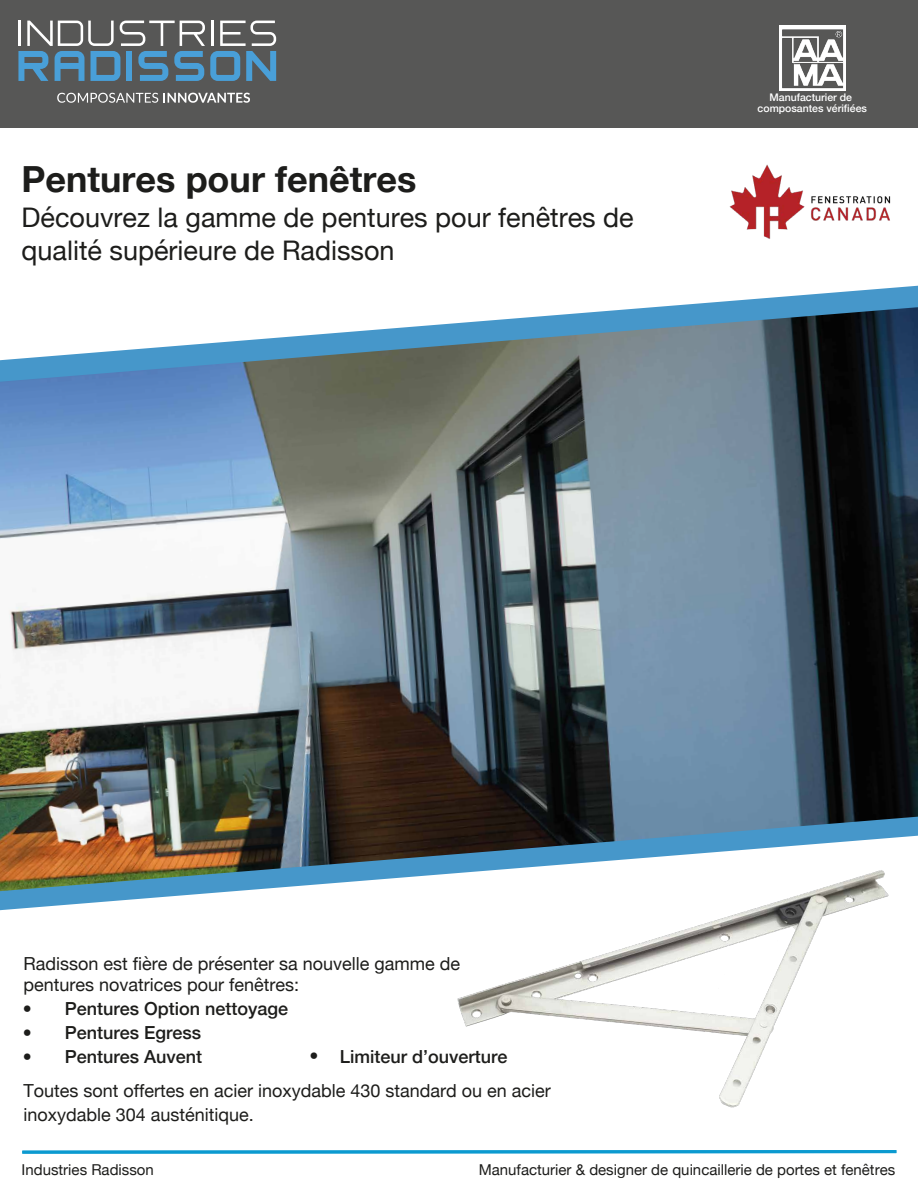
<style>
.page{position:relative;width:918px;height:1188px;background:#fff}
.page>*{position:absolute;margin:0;border:0;box-sizing:border-box;transform-origin:0 0}
.t1{font:700 36px "Helvetica Neue";color:#1d1d1b}
.t2{font:27px/33px "Helvetica Neue";color:#1d1d1b}
.t3{font:18px/21.6px "Helvetica Neue";color:#1d1d1b}
.t4{font:500 18px "Helvetica Neue";color:#1d1d1b}
.t5{font:15px "Helvetica Neue";color:#1d1d1b}
.t6{font:500 10.5px/10.5px "Helvetica Neue";color:#fff;text-align:center}
.s1{font-weight:200}
</style>
<div class="page">
<svg style="left:22px;top:1150px;width:875px;height:4px"></svg>
<div style="left:0;top:0;width:918px;height:128px;background:#575756"></div>
<img style="left:0;top:382px;width:918px;height:435px">
<svg style="left:0;top:286px;width:918px;height:96px"></svg>
<img style="left:0;top:817px;width:918px;height:93px">
<img style="left:729px;top:164px;width:162px;height:75px">
<svg style="left:18px;top:21px;width:258px;height:60px"></svg>
<svg style="left:57px;top:93px;width:101px;height:10px"></svg>
<svg style="left:164px;top:93px;width:86px;height:10px"></svg>
<img style="left:779px;top:26px;width:66px;height:64px">
<img style="left:435px;top:854px;width:475px;height:254px">
<h1 class="t1" style="left:22px;top:151px;width:396px">Pentures pour fenêtres</h1>
<h2 class="t2" style="left:22px;top:203px;width:614px">Découvrez la gamme de pentures pour fenêtres de qualité supérieure de Radisson</h2>
<p class="t6" style="left:758px;top:91px;width:111px">Manufacturier de composantes vérifiées</p>
<p class="t3" style="left:23px;top:954px;width:438px">Radisson est fière de présenter sa nouvelle gamme de pentures novatrices pour fenêtres:</p>
<p class="t4" style="left:23px;top:994px;width:267px"><span class="s1">•</span> Pentures Option nettoyage</p>
<p class="t4" style="left:23px;top:1018px;width:180px">• Pentures Egress</p>
<p class="t4" style="left:23px;top:1042px;width:181px">• Pentures Auvent</p>
<p class="t3" style="left:23px;top:1079px;width:529px;line-height:24px">Toutes sont offertes en acier inoxydable 430 standard ou en acier inoxydable 304 austénitique.</p>
<p class="t4" style="left:310px;top:1042px;width:199px"><span class="s1">•</span> Limiteur d’ouverture</p>
<p class="t5" style="left:22px;top:1158px;width:134px">Industries Radisson</p>
<p class="t5" style="left:479px;top:1158px;width:418px">Manufacturier &amp; designer de quincaillerie de portes et fenêtres</p>
</div>
